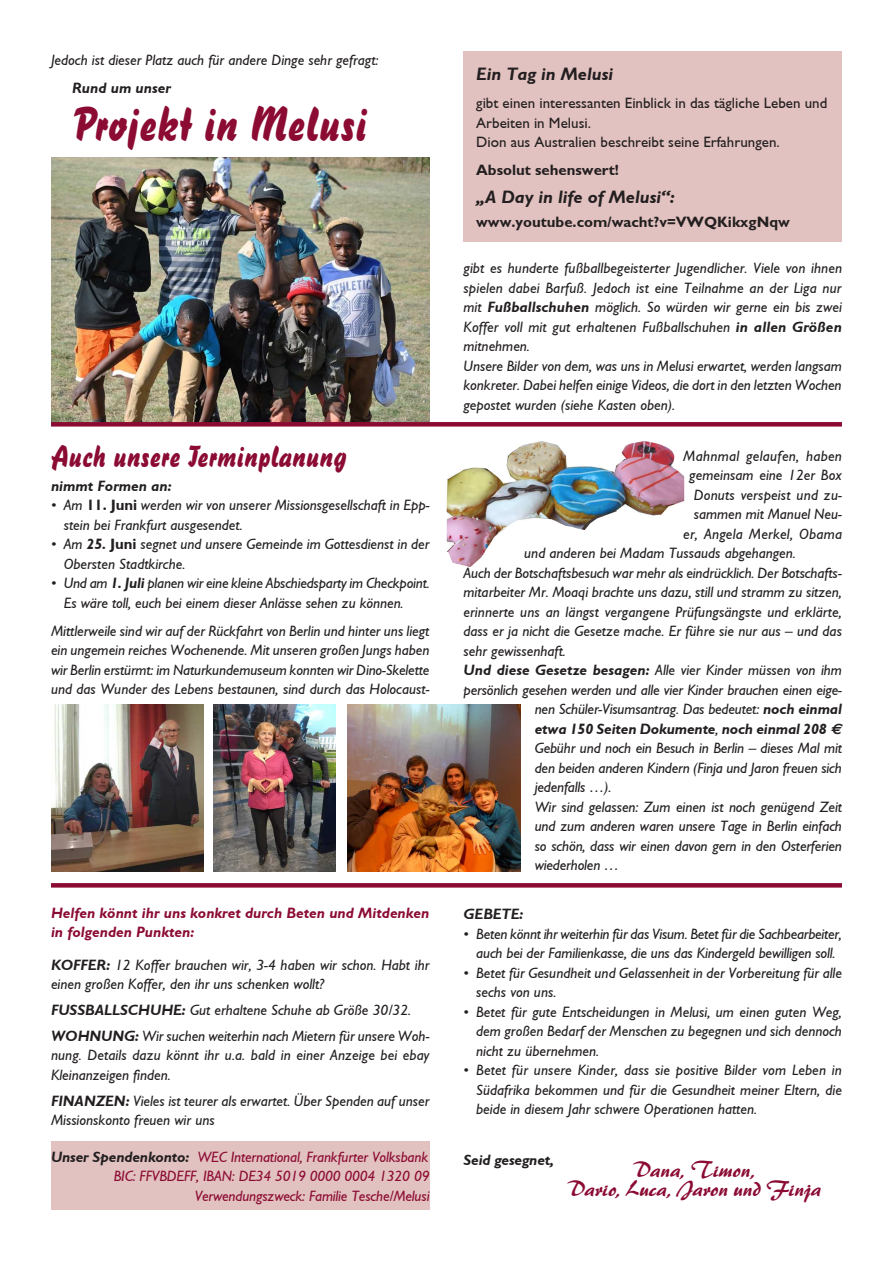
<style>
.page{position:relative;width:893px;height:1263px;background:#fff}
.page>*{position:absolute;margin:0;border:0;box-sizing:border-box;transform-origin:0 0}
.t1{font:48px "Brush 738 BT Regular A";color:#8b0b33}
.t2{font:30px "Brush 738 BT Regular A";color:#8b0b33}
.t3{font:21px/19.5px "Brush 445 BT";letter-spacing:-.01em;color:#8b0b33;text-align:center}
.t4{font:italic 700 18px "Gill Sans";color:#231f20}
.t5{font:italic 15px/19.5px "Gill Sans";color:#231f20}
.t6{font:italic 15px/19.5px "Gill Sans";letter-spacing:-.01em;color:#8b0b33;text-align:right}
.t7{font:15px/19.5px "Gill Sans";color:#231f20}
.t8{font:italic 700 15px "Gill Sans";letter-spacing:-.01em;color:#231f20}
.t9{font:italic 700 15px/19.5px "Gill Sans";color:#8b0b33}
.t10{font:700 15px "Gill Sans";color:#231f20}
.t11{font:italic 15px "Gill Sans";letter-spacing:.02em;color:#231f20}
.s1{font-weight:700;font-style:normal}
.s2{font-weight:700}
.s3{font-weight:700;color:#231f20}
.s4{font-weight:400}
.s5{font-family:"Euro Sans"}
</style>
<div class="page">
<div style="left:463px;top:51px;width:379px;height:190px;background:#e2c2c0"></div>
<img style="left:51px;top:157px;width:378px;height:265px">
<div style="left:51px;top:422px;width:791px;height:5px;background:#8b0b33"></div>
<img style="left:348px;top:704px;width:172px;height:168px">
<img style="left:51px;top:704px;width:153px;height:168px">
<img style="left:214px;top:704px;width:122px;height:168px">
<img style="left:447px;top:441px;width:237px;height:126px">
<svg style="left:51px;top:883px;width:791px;height:4px;background:#8d1138"></svg>
<div style="left:51px;top:1141px;width:378px;height:68px;background:#e2c2c0"></div>
<p class="t5" style="left:51px;top:50px;width:329px">Jedoch ist dieser Platz auch für andere Dinge sehr gefragt:</p>
<p class="t8" style="left:72px;top:79px;width:100px">Rund um unser</p>
<h1 class="t1" style="left:72px;top:94px;width:297px">Projekt in Melusi</h1>
<h2 class="t2" style="left:51px;top:438px;width:298px">Auch unsere Terminplanung</h2>
<p class="t8" style="left:51px;top:477px;width:122px">nimmt Formen an:</p>
<p class="t5" style="left:64px;top:495px;width:367px;text-indent:-13px">• Am <span class="s1">11. Juni</span> werden wir von unserer Missionsgesellschaft in Epp&shy;stein bei Frankfurt ausgesendet.</p>
<p class="t5" style="left:64px;top:534px;width:367px;text-indent:-13px">• Am <span class="s2">25.</span> <span class="s1">Juni</span> segnet und unsere Gemeinde im Gottesdienst in der<br>Obersten Stadtkirche.</p>
<p class="t5" style="left:64px;top:573px;width:367px;text-indent:-13px">• Und am <span class="s2">1. Juli</span> planen wir eine kleine Abschiedsparty im Checkpoint.<br>Es wäre toll, euch bei einem dieser Anlässe sehen zu können.</p>
<p class="t5" style="left:51px;top:621px;width:380px;text-align:justify">Mittlerweile sind wir auf der Rückfahrt von Berlin und hinter uns liegt ein ungemein reiches Wochenende. Mit unseren großen Jungs haben wir Berlin erstürmt: im Naturkundemuseum konnten wir Dino-Skelette und das Wunder des Lebens bestaunen, sind durch das Holocaust-</p>
<p class="t9" style="left:51px;top:903px;width:380px">Helfen könnt ihr uns konkret durch Beten und Mitdenken in folgenden Punkten:</p>
<p class="t5" style="left:51px;top:955px;width:380px"><span class="s2">KOFFER:</span> 12 Koffer brauchen wir, 3-4 haben wir schon. Habt ihr einen großen Koffer, den ihr uns schenken wollt?</p>
<p class="t5" style="left:51px;top:997px;width:380px;line-height:26px"><span class="s2">FUSSBALLSCHUHE:</span> Gut erhaltene Schuhe ab Größe 30/32.<br><span class="s2">WOHNUNG:</span> Wir suchen weiterhin nach Mietern für unsere Woh-</p>
<p class="t5" style="left:51px;top:1045px;width:380px">nung. Details dazu könnt ihr u.a. bald in einer Anzeige bei ebay<br>Kleinanzeigen finden.</p>
<p class="t5" style="left:51px;top:1091px;width:380px"><span class="s2">FINANZEN:</span> Vieles ist teurer als erwartet. Über Spenden auf unser<br>Missionskonto freuen wir uns</p>
<p class="t6" style="left:51px;top:1147px;width:380px"><span class="s3">Unser Spendenkonto:</span> WEC International, Frankfurter Volksbank<br>BIC: FFVBDEFF, IBAN: DE34 5019 0000 0004 1320 09<br>Verwendungszweck: Familie Tesche/Melusi</p>
<p class="t4" style="left:476px;top:64px;width:138px">Ein Tag in Melusi</p>
<p class="t7" style="left:476px;top:93px;width:353px">gibt einen interessanten Einblick in das tägliche Leben und<br>Arbeiten in Melusi.<br>Dion aus Australien beschreibt seine Erfahrungen.</p>
<p class="t10" style="left:476px;top:161px;width:144px">Absolut sehenswert!</p>
<p class="t4" style="left:476px;top:187px;width:200px">„A Day in life of Melusi“:</p>
<p class="t10" style="left:476px;top:213px;width:315px">www.youtube.com/wacht?v=VWQKikxgNqw</p>
<p class="t5" style="left:463px;top:258px;width:380px">gibt es hunderte fußballbegeisterter Jugendlicher. Viele von ihnen spielen dabei Barfuß. Jedoch ist eine Teilnahme an der Liga nur mit <span class="s2">Fußballschuhen</span> möglich. So würden wir gerne ein bis zwei Koffer voll mit gut erhaltenen Fußballschuhen <span class="s2">in allen Größen </span>mitnehmen.<br>Unsere Bilder von dem, was uns in Melusi erwartet, werden langsam konkreter. Dabei helfen einige Videos, die dort in den letzten Wochen gepostet wurden (siehe Kasten oben).</p>
<p class="t11" style="left:683px;top:447px;width:160px">Mahnmal gelaufen, haben</p>
<p class="t5" style="left:689px;top:465px;width:154px">gemeinsam eine 12er Box</p>
<p class="t5" style="left:694px;top:485px;width:150px">Donuts verspeist und zu-</p>
<p class="t5" style="left:694px;top:504px;width:150px">sammen mit Manuel Neu-</p>
<p class="t5" style="left:683px;top:524px;width:160px">er, Angela Merkel, Obama</p>
<p class="t5" style="left:524px;top:543px;width:273px">und anderen bei Madam Tussauds abgehangen.</p>
<p class="t5" style="left:463px;top:563px;width:380px">Auch der Botschaftsbesuch war mehr als eindrücklich. Der Botschafts-</p>
<p class="t5" style="left:463px;top:582px;width:380px">mitarbeiter Mr. Moaqi brachte uns dazu, still und stramm zu sitzen,</p>
<p class="t5" style="left:463px;top:602px;width:380px">erinnerte uns an längst vergangene Prüfungsängste und erklärte,</p>
<p class="t5" style="left:463px;top:621px;width:380px">dass er ja nicht die Gesetze mache. Er führe sie nur aus – und das</p>
<p class="t5" style="left:463px;top:641px;width:104px">sehr gewissenhaft.</p>
<p class="t5" style="left:463px;top:660px;width:380px"><span class="s2">Und diese Gesetze besagen:</span> Alle vier Kinder müssen von ihm</p>
<p class="t5" style="left:463px;top:680px;width:380px">persönlich gesehen werden und alle vier Kinder brauchen einen eige-</p>
<p class="t5" style="left:535px;top:699px;width:309px">nen Schüler-Visumsantrag. Das bedeutet: <span class="s2">noch einmal</span></p>
<p class="t8" style="left:535px;top:720px;width:309px">etwa 150 Seiten Dokumente<span class="s4">,</span> noch einmal 208 <span class="s5">e</span></p>
<p class="t5" style="left:535px;top:738px;width:309px">Gebühr und noch ein Besuch in Berlin – dieses Mal mit</p>
<p class="t5" style="left:535px;top:758px;width:309px">den beiden anderen Kindern (Finja und Jaron freuen sich</p>
<p class="t5" style="left:535px;top:777px;width:78px">jedenfalls …).</p>
<p class="t5" style="left:535px;top:797px;width:309px">Wir sind gelassen: Zum einen ist noch genügend Zeit</p>
<p class="t5" style="left:535px;top:816px;width:309px">und zum anderen waren unsere Tage in Berlin einfach</p>
<p class="t5" style="left:535px;top:836px;width:309px">so schön, dass wir einen davon gern in den Osterferien</p>
<p class="t5" style="left:535px;top:855px;width:86px">wiederholen …</p>
<p class="t8" style="left:463px;top:906px;width:62px">GEBETE:</p>
<p class="t5" style="left:463px;top:924px;width:380px;text-align:center">• Beten könnt ihr weiterhin für das Visum. Betet für die Sachbearbeiter, auch bei der Familienkasse, die uns das Kindergeld bewilligen soll.</p>
<p class="t5" style="left:476px;top:963px;width:367px;text-indent:-13px">• Betet für Gesundheit und Gelassenheit in der Vorbereitung für alle sechs von uns.</p>
<p class="t5" style="left:476px;top:1002px;width:367px;text-align:justify;text-indent:-13px">• Betet für gute Entscheidungen in Melusi, um einen guten Weg, dem großen Bedarf der Menschen zu begegnen und sich dennoch nicht zu übernehmen.</p>
<p class="t5" style="left:476px;top:1060px;width:367px;text-align:justify;text-indent:-13px">• Betet für unsere Kinder, dass sie positive Bilder vom Leben in Südafrika bekommen und für die Gesundheit meiner Eltern, die beide in diesem Jahr schwere Operationen hatten.</p>
<p class="t8" style="left:463px;top:1152px;width:92px">Seid gesegnet,</p>
<h3 class="t3" style="left:568px;top:1160px;width:256px">Dana, Timon,<br>Dario, Luca, Jaron und Finja</h3>
</div>
